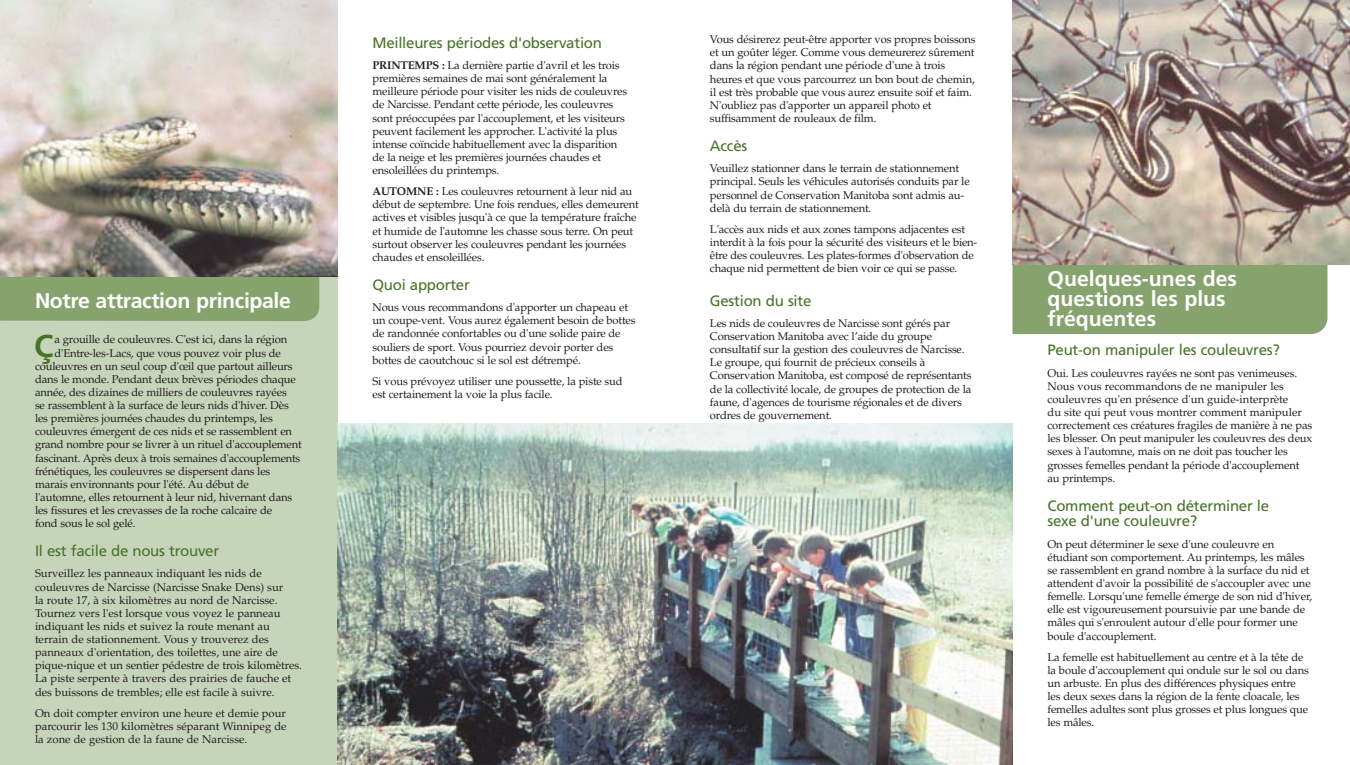
<style>
.page{position:relative;width:1350px;height:765px;background:#fff}
.page>*{position:absolute;margin:0;border:0;box-sizing:border-box;transform-origin:0 0}
.t1{font:700 31.62px "Frutiger";color:#487329}
.t2{font:700 21.25px/20px "Frutiger";color:#fff}
.t3{font:15px/15.6px "Frutiger";letter-spacing:-.015em;color:#487329}
.t4{font:11.25px/13.1px "Palatino";letter-spacing:-.015em;color:#231f1f}
.s1{font-weight:700}
</style>
<div class="page">
<div style="left:0;top:163px;width:338px;height:602px;background:#c6d4ba"></div>
<div style="left:0;top:276px;width:319px;height:45px;background:#86a36e"></div>
<div style="left:1012px;top:265px;width:316px;height:69px;background:#86a36e"></div>
<img style="left:0;top:0;width:338px;height:276px">
<img style="left:1012px;top:0;width:338px;height:265px">
<img style="left:338px;top:424px;width:674px;height:341px">
<h2 class="t2" style="left:35px;top:292px;width:258px">Notre attraction principale</h2>
<h1 class="t1" style="left:34px;top:333px;width:21px">Ç</h1>
<p class="t4" style="left:55px;top:334px;width:234px">a grouille de couleuvres. C'est ici, dans la région</p>
<p class="t4" style="left:55px;top:347px;width:228px">d'Entre-les-Lacs, que vous pouvez voir plus de</p>
<p class="t4" style="left:35px;top:361px;width:259px">couleuvres en un seul coup d'œil que partout ailleurs</p>
<p class="t4" style="left:35px;top:374px;width:262px">dans le monde. Pendant deux brèves périodes chaque</p>
<p class="t4" style="left:35px;top:387px;width:253px">année, des dizaines de milliers de couleuvres rayées</p>
<p class="t4" style="left:35px;top:400px;width:255px">se rassemblent à la surface de leurs nids d'hiver. Dès</p>
<p class="t4" style="left:35px;top:413px;width:239px">les premières journées chaudes du printemps, les</p>
<p class="t4" style="left:35px;top:426px;width:259px">couleuvres émergent de ces nids et se rassemblent en</p>
<p class="t4" style="left:35px;top:439px;width:268px">grand nombre pour se livrer à un rituel d'accouplement</p>
<p class="t4" style="left:35px;top:452px;width:267px">fascinant. Après deux à trois semaines d'accouplements</p>
<p class="t4" style="left:35px;top:466px;width:237px">frénétiques, les couleuvres se dispersent dans les</p>
<p class="t4" style="left:35px;top:479px;width:216px">marais environnants pour l'été. Au début de</p>
<p class="t4" style="left:35px;top:492px;width:259px">l'automne, elles retournent à leur nid, hivernant dans</p>
<p class="t4" style="left:35px;top:505px;width:239px">les fissures et les crevasses de la roche calcaire de</p>
<p class="t4" style="left:35px;top:518px;width:102px">fond sous le sol gelé.</p>
<h3 class="t3" style="left:35px;top:544px;width:186px">Il est facile de nous trouver</h3>
<p class="t4" style="left:35px;top:568px;width:268px">Surveillez les panneaux indiquant les nids de couleuvres de Narcisse (Narcisse Snake Dens) sur<br>la route 17, à six kilomètres au nord de Narcisse.<br>Tournez vers l'est lorsque vous voyez le panneau indiquant les nids et suivez la route menant au terrain de stationnement. Vous y trouverez des panneaux d'orientation, des toilettes, une aire de pique-nique et un sentier pédestre de trois kilomètres.<br>La piste serpente à travers des prairies de fauche et des buissons de trembles; elle est facile à suivre.</p>
<p class="t4" style="left:35px;top:708px;width:253px;text-align:justify">On doit compter environ une heure et demie pour parcourir les 130 kilomètres séparant Winnipeg de la zone de gestion de la faune de Narcisse.</p>
<h3 class="t3" style="left:372px;top:36px;width:231px">Meilleures périodes d'observation</h3>
<p class="t4" style="left:372px;top:60px;width:256px"><span class="s1">PRINTEMPS :</span> La dernière partie d'avril et les trois premières semaines de mai sont généralement la meilleure période pour visiter les nids de couleuvres de Narcisse. Pendant cette période, les couleuvres sont préoccupées par l'accouplement, et les visiteurs peuvent facilement les approcher. L'activité la plus intense coïncide habituellement avec la disparition de la neige et les premières journées chaudes et ensoleillées du printemps.</p>
<p class="t4" style="left:372px;top:186px;width:268px"><span class="s1">AUTOMNE :</span> Les couleuvres retournent à leur nid au début de septembre. Une fois rendues, elles demeurent actives et visibles jusqu'à ce que la température fraîche et humide de l'automne les chasse sous terre. On peut surtout observer les couleuvres pendant les journées chaudes et ensoleillées.</p>
<h3 class="t3" style="left:372px;top:278px;width:99px">Quoi apporter</h3>
<p class="t4" style="left:372px;top:302px;width:265px">Nous vous recommandons d'apporter un chapeau et un coupe-vent. Vous aurez également besoin de bottes de randonnée confortables ou d'une solide paire de souliers de sport. Vous pourriez devoir porter des bottes de caoutchouc si le sol est détrempé.</p>
<p class="t4" style="left:372px;top:376px;width:252px">Si vous prévoyez utiliser une poussette, la piste sud est certainement la voie la plus facile.</p>
<p class="t4" style="left:710px;top:34px;width:267px">Vous désirerez peut-être apporter vos propres boissons et un goûter léger. Comme vous demeurerez sûrement dans la région pendant une période d'une à trois heures et que vous parcourrez un bon bout de chemin, il est très probable que vous aurez ensuite soif et faim.<br>N'oubliez pas d'apporter un appareil photo et suffisamment de rouleaux de film.</p>
<h3 class="t3" style="left:710px;top:139px;width:39px">Accès</h3>
<p class="t4" style="left:710px;top:163px;width:261px">Veuillez stationner dans le terrain de stationnement principal. Seuls les véhicules autorisés conduits par le personnel de Conservation Manitoba sont admis au&shy;delà du terrain de stationnement.</p>
<p class="t4" style="left:710px;top:224px;width:269px">L'accès aux nids et aux zones tampons adjacentes est interdit à la fois pour la sécurité des visiteurs et le bien&shy;être des couleuvres. Les plates-formes d'observation de chaque nid permettent de bien voir ce qui se passe.</p>
<h3 class="t3" style="left:710px;top:294px;width:103px">Gestion du site</h3>
<p class="t4" style="left:710px;top:318px;width:263px">Les nids de couleuvres de Narcisse sont gérés par Conservation Manitoba avec l’aide du groupe consultatif sur la gestion des couleuvres de Narcisse.<br>Le groupe, qui fournit de précieux conseils à Conservation Manitoba, est composé de représentants de la collectivité locale, de groupes de protection de la faune, d'agences de tourisme régionales et de divers ordres de gouvernement.</p>
<h2 class="t2" style="left:1048px;top:271px;width:191px">Quelques-unes des questions les plus fréquentes</h2>
<h3 class="t3" style="left:1048px;top:344px;width:234px">Peut-on manipuler les couleuvres?</h3>
<p class="t4" style="left:1048px;top:368px;width:266px">Oui. Les couleuvres rayées ne sont pas venimeuses.<br>Nous vous recommandons de ne manipuler les couleuvres qu'en présence d'un guide-interprète<br>du site qui peut vous montrer comment manipuler correctement ces créatures fragiles de manière à ne pas les blesser. On peut manipuler les couleuvres des deux sexes à l'automne, mais on ne doit pas toucher les grosses femelles pendant la période d'accouplement au printemps.</p>
<h3 class="t3" style="left:1048px;top:499px;width:223px">Comment peut-on déterminer le sexe d'une couleuvre?</h3>
<p class="t4" style="left:1048px;top:539px;width:266px">On peut déterminer le sexe d'une couleuvre en étudiant son comportement. Au printemps, les mâles se rassemblent en grand nombre à la surface du nid et attendent d'avoir la possibilité de s'accoupler avec une femelle. Lorsqu'une femelle émerge de son nid d'hiver, elle est vigoureusement poursuivie par une bande de mâles qui s'enroulent autour d'elle pour former une boule d'accouplement.</p>
<p class="t4" style="left:1048px;top:652px;width:263px">La femelle est habituellement au centre et à la tête de la boule d'accouplement qui ondule sur le sol ou dans un arbuste. En plus des différences physiques entre les deux sexes dans la région de la fente cloacale, les femelles adultes sont plus grosses et plus longues que les mâles.</p>
</div>
